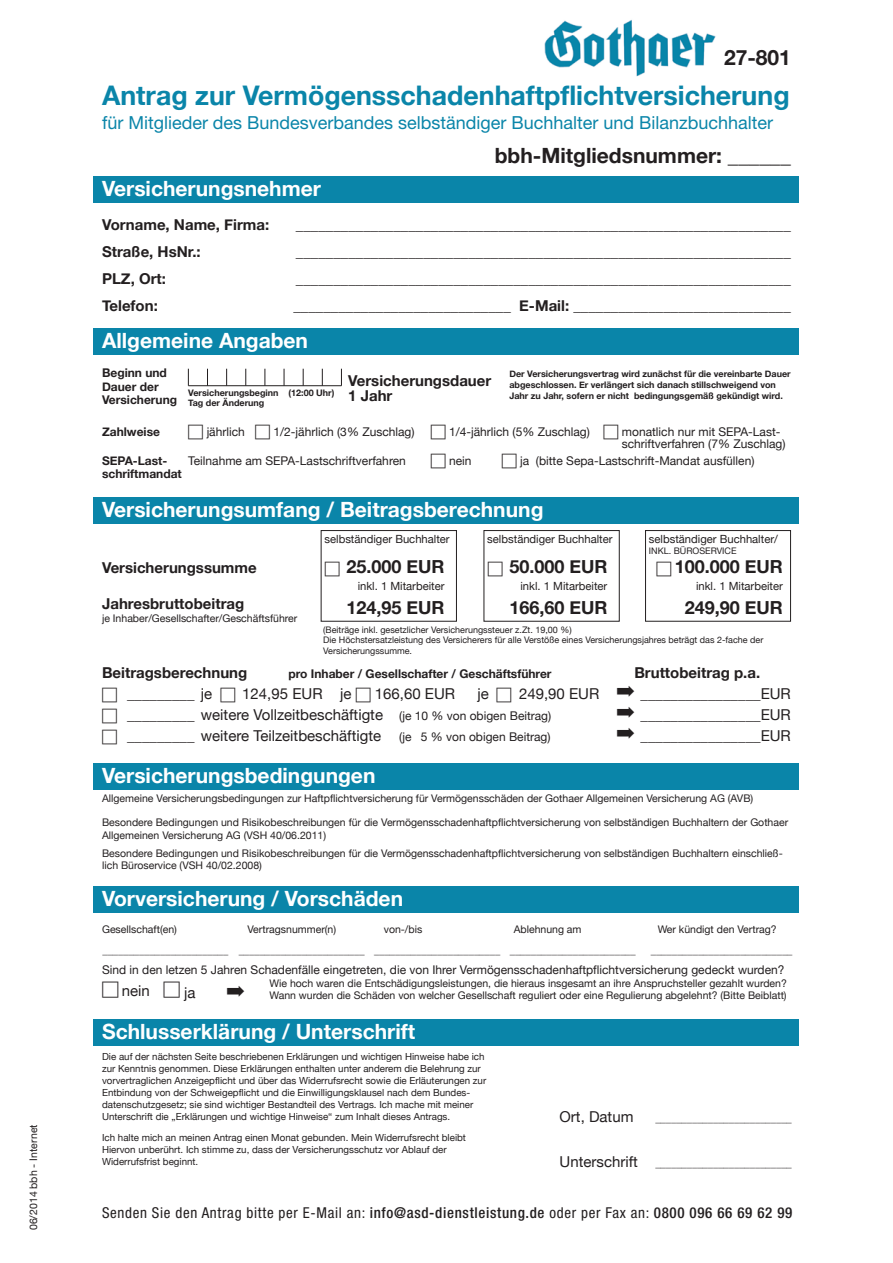
<style>
.page{position:relative;width:893px;height:1263px;background:#fff}
.page>*{position:absolute;margin:0;border:0;box-sizing:border-box;transform-origin:0 0}
.t1{font:700 27px "Helvetica Neue";color:#0a85a9}
.t2{font:700 21px "Helvetica Neue";color:#fff}
.t3{font:700 21px "Helvetica Neue";color:#231f20}
.t4{font:18px "Helvetica Neue";color:#0a85a9}
.t5{font:700 18px "Helvetica Neue";color:#231f20}
.t6{font:16.5px "All You Need";color:#231f20}
.t7{font:700 15px/15px "Helvetica Neue";color:#231f20}
.t8{font:15px/21px "Helvetica Neue";color:#231f20}
.t9{font:condensed 15px "Helvetica Neue";letter-spacing:.045em;color:#231f20}
.t10{font:12px/12px "Helvetica Neue";color:#231f20}
.t11{font:700 12px/13.5px "Helvetica Neue";color:#231f20}
.t12{font:11.25px "Helvetica Neue";color:#231f20}
.t13{font:10.5px/12px "Helvetica Neue";color:#231f20}
.t14{font:9.75px/12px "Helvetica Neue";color:#231f20}
.t15{font:700 9px/10.5px "Helvetica Neue";color:#231f20}
.t16{font:9px/10.5px "Helvetica Neue";color:#231f20}
.s1{font-family:"All You Need";font-size:15px}
.s2{font-family:"All You Need";font-weight:400;font-size:15px}
.s3{font-family:"All You Need"}
.s4{font-weight:700}
.s5{font-size:12px}
.s6{font-family:"All You Need";font-size:16.5px}
.s7{font-size:15px}
.s8{font-weight:500}
</style>
<div class="page">
<div style="left:94px;top:177px;width:705px;height:26px;background:#0a85a9"></div>
<div style="left:94px;top:328px;width:705px;height:27px;background:#0a85a9"></div>
<div style="left:94px;top:497px;width:705px;height:27px;background:#0a85a9"></div>
<div style="left:321px;top:530px;width:136px;height:92px;border:1px solid #231f20"></div>
<div style="left:484px;top:530px;width:136px;height:92px;border:1px solid #231f20"></div>
<div style="left:645px;top:530px;width:146px;height:92px;border:1px solid #231f20"></div>
<div style="left:94px;top:763px;width:705px;height:26px;background:#0a85a9"></div>
<div style="left:94px;top:887px;width:705px;height:26px;background:#0a85a9"></div>
<div style="left:94px;top:1019px;width:705px;height:27px;background:#0a85a9"></div>
<img style="left:544px;top:20px;width:172px;height:57px">
<svg style="left:188px;top:369px;width:1px;height:16px"></svg>
<svg style="left:207px;top:369px;width:1px;height:16px"></svg>
<svg style="left:226px;top:369px;width:1px;height:16px"></svg>
<svg style="left:245px;top:369px;width:1px;height:16px"></svg>
<svg style="left:265px;top:369px;width:1px;height:16px"></svg>
<svg style="left:284px;top:369px;width:1px;height:16px"></svg>
<svg style="left:303px;top:369px;width:1px;height:16px"></svg>
<svg style="left:322px;top:369px;width:1px;height:16px"></svg>
<svg style="left:341px;top:369px;width:1px;height:17px"></svg>
<hr style="left:188px;top:385px;width:153px;height:1px;background:#231f20">
<p class="t13" style="left:27px;top:1230px;width:107px;rotate:-90deg">06/2014 bbh - Internet</p>
<h2 class="t3" style="left:724px;top:45px;width:68px">27-801</h2>
<h1 class="t1" style="left:102px;top:79px;width:689px">Antrag zur Vermögensschadenhaftpflichtversicherung</h1>
<h3 class="t4" style="left:102px;top:116px;width:672px">für Mitglieder des Bundesverbandes selbständiger Buchhalter und Bilanzbuchhalter</h3>
<h2 class="t2" style="left:102px;top:176px;width:220px">Versicherungsnehmer</h2>
<h2 class="t3" style="left:495px;top:143px;width:298px">bbh-Mitgliedsnummer: ______</h2>
<h3 class="t7" style="left:102px;top:217px;width:169px">Vorname, Name, Firma:</h3>
<h3 class="t7" style="left:296px;top:217px;width:497px">__________________________________________________________________</h3>
<h3 class="t7" style="left:102px;top:244px;width:100px">Straße, HsNr.:</h3>
<h3 class="t7" style="left:296px;top:244px;width:496px">__________________________________________________________________</h3>
<h3 class="t7" style="left:102px;top:271px;width:65px">PLZ, Ort:</h3>
<h3 class="t7" style="left:296px;top:271px;width:496px">__________________________________________________________________</h3>
<h3 class="t7" style="left:102px;top:298px;width:57px">Telefon:</h3>
<h3 class="t7" style="left:293px;top:298px;width:499px">_____________________________ E-Mail: _____________________________</h3>
<h2 class="t2" style="left:102px;top:327px;width:208px">Allgemeine Angaben</h2>
<p class="t11" style="left:102px;top:366px;width:77px">Beginn und<br>Dauer der<br>Versicherung</p>
<p class="t15" style="left:188px;top:387px;width:148px">Versicherungsbeginn (12:00 Uhr)<br>Tag der Änderung</p>
<h3 class="t7" style="left:348px;top:373px;width:145px">Versicherungsdauer<br>1 Jahr</h3>
<p class="t15" style="left:509px;top:369px;width:283px">Der Versicherungsvertrag wird zunächst für die vereinbarte Dauer abgeschlossen. Er verlängert sich danach stillschweigend von<br>Jahr zu Jahr, sofern er nicht bedingungsgemäß gekündigt wird.</p>
<p class="t11" style="left:102px;top:424px;width:59px">Zahlweise</p>
<p class="t10" style="left:622px;top:426px;width:165px;text-indent:-433px"><span class="s1">H</span> jährlich <span class="s1">H</span> 1/2-jährlich (3% Zuschlag) <span class="s1">H</span> 1/4-jährlich (5% Zuschlag) <span class="s1">H</span> monatlich nur mit SEPA-Last&shy;schriftverfahren (7% Zuschlag)</p>
<p class="t11" style="left:102px;top:453px;width:81px">SEPA-Last&shy;schriftmandat</p>
<p class="t10" style="left:188px;top:455px;width:219px">Teilnahme am SEPA-Lastschriftverfahren</p>
<p class="t10" style="left:431px;top:455px;width:42px"><span class="s1">H</span> nein</p>
<p class="t10" style="left:502px;top:455px;width:254px"><span class="s1">H</span> ja (bitte Sepa-Lastschrift-Mandat ausfüllen)</p>
<h2 class="t2" style="left:102px;top:497px;width:443px">Versicherungsumfang / Beitragsberechnung</h2>
<p class="t12" style="left:324px;top:532px;width:127px">selbständiger Buchhalter</p>
<h3 class="t5" style="left:325px;top:556px;width:121px"><span class="s2">H</span> 25.000 EUR</h3>
<p class="t12" style="left:358px;top:579px;width:88px">inkl. 1 Mitarbeiter</p>
<h3 class="t5" style="left:346px;top:596px;width:100px">124,95 EUR</h3>
<p class="t12" style="left:649px;top:532px;width:130px">selbständiger Buchhalter/</p>
<p class="t16" style="left:649px;top:545px;width:89px">INKL. BÜROSERVICE</p>
<h3 class="t5" style="left:656px;top:556px;width:128px"><span class="s2">H</span> 100.000 EUR</h3>
<p class="t12" style="left:696px;top:579px;width:88px">inkl. 1 Mitarbeiter</p>
<h3 class="t5" style="left:685px;top:596px;width:100px">249,90 EUR</h3>
<p class="t12" style="left:487px;top:532px;width:127px">selbständiger Buchhalter</p>
<h3 class="t5" style="left:488px;top:556px;width:121px"><span class="s2">H</span> 50.000 EUR</h3>
<p class="t12" style="left:520px;top:579px;width:88px">inkl. 1 Mitarbeiter</p>
<h3 class="t5" style="left:509px;top:596px;width:100px">166,60 EUR</h3>
<h3 class="t7" style="left:102px;top:560px;width:156px">Versicherungssumme</h3>
<h3 class="t7" style="left:102px;top:596px;width:144px">Jahresbruttobeitrag</h3>
<p class="t13" style="left:102px;top:612px;width:197px">je Inhaber/Gesellschafter/Geschäftsführer</p>
<p class="t16" style="left:323px;top:624px;width:442px">(Beiträge inkl. gesetzlicher Versicherungssteuer z.Zt. 19,00 %)<br>Die Höchstersatzleistung des Versicherers für alle Verstöße eines Versicherungsjahres beträgt das 2-fache der<br>Versicherungssumme.</p>
<h3 class="t7" style="left:102px;top:665px;width:147px">Beitragsberechnung</h3>
<p class="t11" style="left:288px;top:666px;width:265px">pro Inhaber / Gesellschafter / Geschäftsführer</p>
<h3 class="t7" style="left:634px;top:665px;width:127px">Bruttobeitrag p.a.</h3>
<h3 class="t8" style="left:102px;top:683px;width:355px"><span class="s3">H</span> <span class="s4">_________</span> je <span class="s3">H</span> 124,95 EUR je <span class="s3">H</span> 166,60 EUR</h3>
<h3 class="t8" style="left:102px;top:683px;width:690px;text-indent:376px">je <span class="s3">H</span> 249,90 EUR ➡ ________________EUR<br><span class="s3">H</span> <span class="s4">_________</span> weitere Vollzeitbeschäftigte <span class="s5">(je 10 % von obigen Beitrag)</span></h3>
<h3 class="t8" style="left:617px;top:704px;width:176px">➡ ________________EUR</h3>
<h3 class="t8" style="left:102px;top:725px;width:450px"><span class="s3">H</span> <span class="s4">_________</span> weitere Teilzeitbeschäftigte <span class="s5">(je 5 % von obigen Beitrag)</span></h3>
<h3 class="t8" style="left:617px;top:725px;width:176px">➡ ________________EUR</h3>
<h2 class="t2" style="left:102px;top:762px;width:275px">Versicherungsbedingungen</h2>
<p class="t13" style="left:102px;top:793px;width:653px">Allgemeine Versicherungsbedingungen zur Haftpflichtversicherung für Vermögensschäden der Gothaer Allgemeinen Versicherung AG (AVB)</p>
<p class="t13" style="left:102px;top:817px;width:688px">Besondere Bedingungen und Risikobeschreibungen für die Vermögensschadenhaftpflichtversicherung von selbständigen Buchhaltern der Gothaer<br>Allgemeinen Versicherung AG (VSH 40/06.2011)</p>
<p class="t13" style="left:102px;top:847px;width:682px">Besondere Bedingungen und Risikobeschreibungen für die Vermögensschadenhaftpflichtversicherung von selbständigen Buchhaltern einschließ&shy;lich Büroservice (VSH 40/02.2008)</p>
<h2 class="t2" style="left:102px;top:886px;width:303px">Vorversicherung / Vorschäden</h2>
<p class="t13" style="left:102px;top:923px;width:76px">Gesellschaft(en)</p>
<p class="t13" style="left:247px;top:923px;width:90px">Vertragsnummer(n)</p>
<p class="t13" style="left:384px;top:923px;width:40px">von-/bis</p>
<p class="t13" style="left:514px;top:923px;width:69px">Ablehnung am</p>
<p class="t13" style="left:658px;top:923px;width:121px">Wer kündigt den Vertrag?</p>
<p class="t13" style="left:102px;top:944px;width:535px">________________________ ________________________ ________________________ ________________________</p>
<p class="t13" style="left:651px;top:944px;width:143px">___________________________</p>
<p class="t10" style="left:102px;top:963px;width:684px">Sind in den letzen 5 Jahren Schadenfälle eingetreten, die von Ihrer Vermögensschadenhaftpflichtversicherung gedeckt wurden?</p>
<h3 class="t6" style="left:102px;top:979px;width:18px">H</h3>
<p class="t13" style="left:269px;top:977px;width:519px">Wie hoch waren die Entschädigungsleistungen, die hieraus insgesamt an ihre Anspruchsteller gezahlt wurden?</p>
<h3 class="t8" style="left:122px;top:980px;width:75px">nein <span class="s6">H</span> ja</h3>
<p class="t13" style="left:226px;top:989px;width:562px">➡ Wann wurden die Schäden von welcher Gesellschaft reguliert oder eine Regulierung abgelehnt? (Bitte Beiblatt)</p>
<h2 class="t2" style="left:102px;top:1018px;width:315px">Schlusserklärung / Unterschrift</h2>
<p class="t14" style="left:102px;top:1050px;width:386px">Die auf der nächsten Seite beschriebenen Erklärungen und wichtigen Hinweise habe ich zur Kenntnis genommen. Diese Erklärungen enthalten unter anderem die Belehrung zur vorvertraglichen Anzeigepflicht und über das Widerrufsrecht sowie die Erläuterungen zur Entbindung von der Schweigepflicht und die Einwilligungsklausel nach dem Bundes&shy;datenschutzgesetz; sie sind wichtiger Bestandteil des Vertrags. Ich mache mit meiner Unterschrift die „Erklärungen und wichtige Hinweise“ zum Inhalt dieses Antrags.</p>
<p class="t14" style="left:102px;top:1131px;width:365px">Ich halte mich an meinen Antrag einen Monat gebunden. Mein Widerrufsrecht bleibt<br>Hiervon unberührt. Ich stimme zu, dass der Versicherungsschutz vor Ablauf der<br>Widerrufsfrist beginnt.</p>
<h3 class="t8" style="left:560px;top:1106px;width:75px">Ort, Datum</h3>
<p class="t13" style="left:655px;top:1112px;width:138px">__________________________</p>
<p class="t13" style="left:560px;top:1157px;width:234px"><span class="s7">Unterschrift</span> __________________________</p>
<h3 class="t9" style="left:102px;top:1208px;width:692px">Senden Sie den Antrag bitte per E-Mail an: <span class="s8">info@asd-dienstleistung.de</span> oder per Fax an: <span class="s8">0800 096 66 69 62 99</span></h3>
</div>
